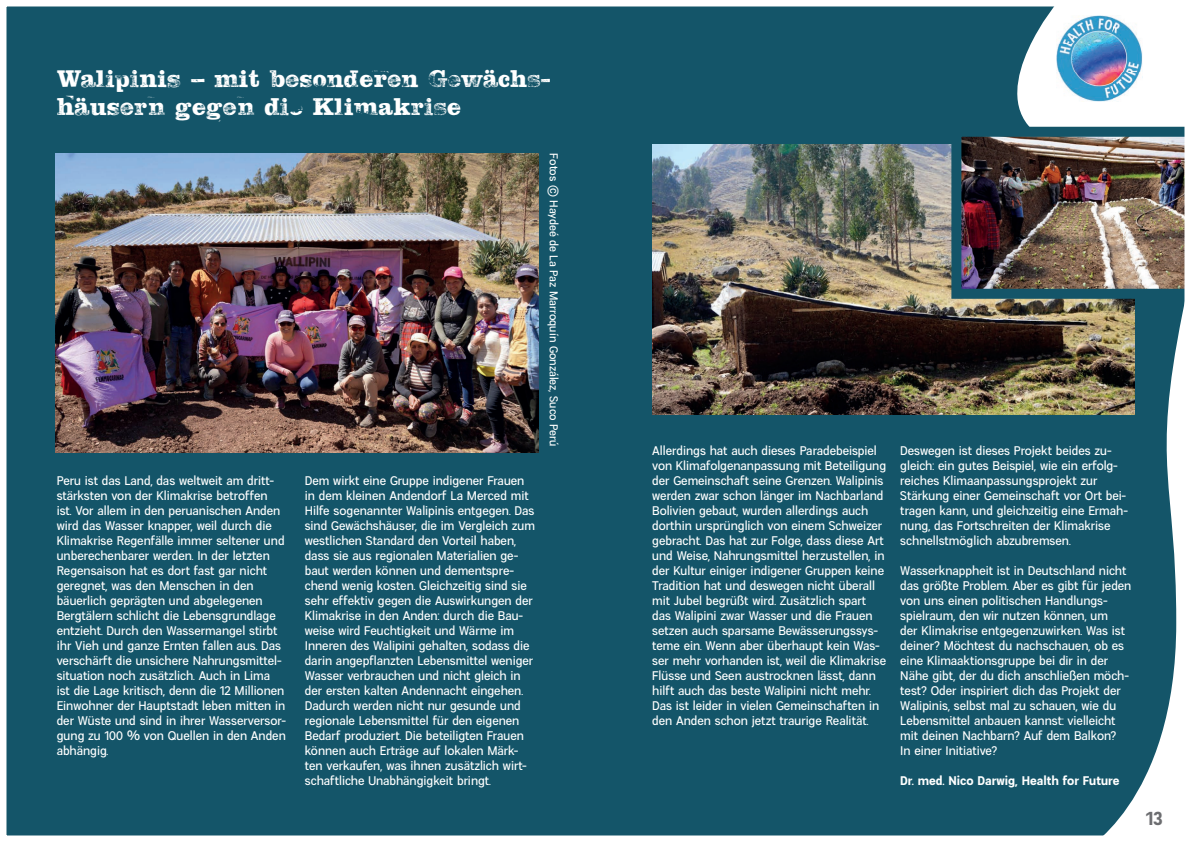
<style>
.page{position:relative;width:1191px;height:842px;background:#fff}
.page>*{position:absolute;margin:0;border:0;box-sizing:border-box;transform-origin:0 0}
.t1{font:24px/28.8px "Hand Stamp Slab Serif Pro";letter-spacing:.005em;color:#fff}
.t2{font:18px "Objective Grotesk Bold Semi";color:#6c6d70}
.t3{font:12px/15px "Objective Grotesk Medium Semi";color:#fff}
.t4{font:12px "Objective Grotesk Bold Semi";color:#fff}
.t5{font:11px "Objective Grotesk Medium Semi";color:#fff}
</style>
<div class="page">
<img style="left:6px;top:6px;width:1179px;height:830px">
<h1 class="t1" style="left:57px;top:62px;width:495px">Walipinis – mit besonderen Gewächs&shy;häusern gegen die Klimakrise</h1>
<p class="t3" style="left:57px;top:473px;width:231px">Peru ist das Land, das weltweit am dritt&shy;stärksten von der Klimakrise betroffen<br>ist. Vor allem in den peruanischen Anden wird das Wasser knapper, weil durch die Klimakrise Regenfälle immer seltener und unberechenbarer werden. In der letzten Regensaison hat es dort fast gar nicht geregnet, was den Menschen in den bäuerlich geprägten und abgelegenen Bergtälern schlicht die Lebensgrundlage entzieht. Durch den Wassermangel stirbt ihr Vieh und ganze Ernten fallen aus. Das verschärft die unsichere Nahrungsmittel&shy;situation noch zusätzlich. Auch in Lima ist die Lage kritisch, denn die 12 Millionen Einwohner der Hauptstadt leben mitten in der Wüste und sind in ihrer Wasserversor&shy;gung zu 100 % von Quellen in den Anden abhängig.</p>
<p class="t3" style="left:305px;top:473px;width:232px">Dem wirkt eine Gruppe indigener Frauen in dem kleinen Andendorf La Merced mit Hilfe sogenannter Walipinis entgegen. Das sind Gewächshäuser, die im Vergleich zum westlichen Standard den Vorteil haben, dass sie aus regionalen Materialien ge&shy;baut werden können und dementspre&shy;chend wenig kosten. Gleichzeitig sind sie sehr effektiv gegen die Auswirkungen der Klimakrise in den Anden: durch die Bau&shy;weise wird Feuchtigkeit und Wärme im Inneren des Walipini gehalten, sodass die darin angepflanzten Lebensmittel weniger Wasser verbrauchen und nicht gleich in der ersten kalten Andennacht eingehen.<br>Dadurch werden nicht nur gesunde und regionale Lebensmittel für den eigenen Bedarf produziert. Die beteiligten Frauen können auch Erträge auf lokalen Märk&shy;ten verkaufen, was ihnen zusätzlich wirt&shy;schaftliche Unabhängigkeit bringt.</p>
<p class="t5" style="left:561px;top:153px;width:294px;rotate:90deg">Fotos © Haydeé de La Paz Marroquín González, Suco Perú</p>
<p class="t3" style="left:652px;top:443px;width:235px">Allerdings hat auch dieses Paradebeispiel von Klimafolgenanpassung mit Beteiligung der Gemeinschaft seine Grenzen. Walipinis werden zwar schon länger im Nachbarland Bolivien gebaut, wurden allerdings auch dorthin ursprünglich von einem Schweizer gebracht. Das hat zur Folge, dass diese Art und Weise, Nahrungsmittel herzustellen, in der Kultur einiger indigener Gruppen keine Tradition hat und deswegen nicht überall mit Jubel begrüßt wird. Zusätzlich spart das Walipini zwar Wasser und die Frauen setzen auch sparsame Bewässerungssys&shy;teme ein. Wenn aber überhaupt kein Was&shy;ser mehr vorhanden ist, weil die Klimakrise Flüsse und Seen austrocknen lässt, dann hilft auch das beste Walipini nicht mehr.<br>Das ist leider in vielen Gemeinschaften in den Anden schon jetzt traurige Realität.</p>
<p class="t3" style="left:900px;top:443px;width:229px">Deswegen ist dieses Projekt beides zu&shy;gleich: ein gutes Beispiel, wie ein erfolg&shy;reiches Klimaanpassungsprojekt zur Stärkung einer Gemeinschaft vor Ort bei&shy;tragen kann, und gleichzeitig eine Ermah&shy;nung, das Fortschreiten der Klimakrise schnellstmöglich abzubremsen.</p>
<p class="t3" style="left:900px;top:563px;width:232px">Wasserknappheit ist in Deutschland nicht das größte Problem. Aber es gibt für jeden von uns einen politischen Handlungs&shy;spielraum, den wir nutzen können, um<br>der Klimakrise entgegenzuwirken. Was ist deiner? Möchtest du nachschauen, ob es eine Klimaaktionsgruppe bei dir in der Nähe gibt, der du dich anschließen möch&shy;test? Oder inspiriert dich das Projekt der Walipinis, selbst mal zu schauen, wie du Lebensmittel anbauen kannst: vielleicht mit deinen Nachbarn? Auf dem Balkon?<br>In einer Initiative?</p>
<p class="t4" style="left:900px;top:773px;width:221px">Dr. med. Nico Darwig, Health for Future</p>
<h2 class="t2" style="left:1146px;top:807px;width:18px">13</h2>
</div>
